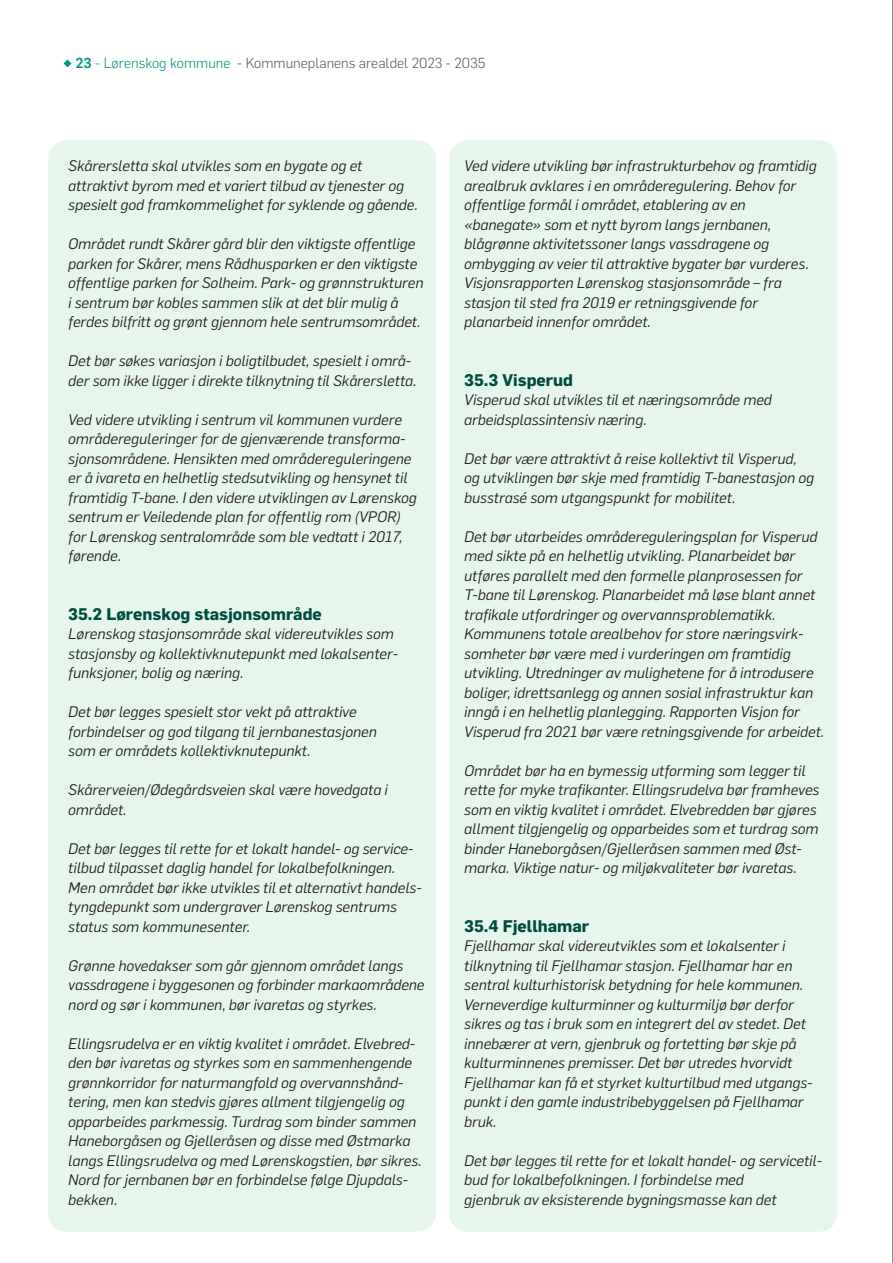
<style>
.page{position:relative;width:893px;height:1263px;background:#fff}
.page>*{position:absolute;margin:0;border:0;box-sizing:border-box;transform-origin:0 0}
.t1{font:700 16.5px "Flama";color:#004c41}
.t2{font:italic 15px/19.5px "Flama";color:#231f20}
.t3{font:300 14.25px "Flama";color:#5c5c5f}
.s1{font-weight:500;color:#009581}
.s2{color:#009581}
</style>
<div class="page">
<hr style="left:892px;top:0;width:1px;height:1263px;background:#231f20">
<div style="left:48px;top:140px;width:388px;height:1092px;background:#e6f6ed;border-radius:18px"></div>
<div style="left:449px;top:140px;width:388px;height:1092px;background:#e6f6ed;border-radius:18px"></div>
<svg style="left:64px;top:59px;width:7px;height:8px"></svg>
<p class="t3" style="left:75px;top:53px;width:411px"><span class="s1">23</span> <span class="s2">- Lørenskog kommune</span> - Kommuneplanens arealdel 2023 - 2035</p>
<p class="t2" style="left:68px;top:155px;width:351px">Skårersletta skal utvikles som en bygate og et attraktivt byrom med et variert tilbud av tjenester og spesielt god framkommelighet for syklende og gående.</p>
<p class="t2" style="left:68px;top:233px;width:357px">Området rundt Skårer gård blir den viktigste offentlige parken for Skårer, mens Rådhusparken er den viktigste offentlige parken for Solheim. Park- og grønnstrukturen i sentrum bør kobles sammen slik at det blir mulig å ferdes bilfritt og grønt gjennom hele sentrumsområdet.</p>
<p class="t2" style="left:68px;top:350px;width:350px">Det bør søkes variasjon i boligtilbudet, spesielt i områ&shy;der som ikke ligger i direkte tilknytning til Skårersletta.</p>
<p class="t2" style="left:68px;top:409px;width:350px">Ved videre utvikling i sentrum vil kommunen vurdere områdereguleringer for de gjenværende transforma&shy;sjonsområdene. Hensikten med områdereguleringene er å ivareta en helhetlig stedsutvikling og hensynet til framtidig T-bane. I den videre utviklingen av Lørenskog sentrum er Veiledende plan for offentlig rom (VPOR) for Lørenskog sentralområde som ble vedtatt i 2017, førende.</p>
<p class="t1" style="left:68px;top:604px;width:255px">35.2 Lørenskog stasjonsområde</p>
<p class="t2" style="left:68px;top:623px;width:331px">Lørenskog stasjonsområde skal videreutvikles som stasjonsby og kollektivknutepunkt med lokalsenter&shy;funksjoner, bolig og næring.</p>
<p class="t2" style="left:68px;top:701px;width:310px">Det bør legges spesielt stor vekt på attraktive forbindelser og god tilgang til jernbanestasjonen som er områdets kollektivknutepunkt.</p>
<p class="t2" style="left:68px;top:779px;width:321px">Skårerveien/Ødegårdsveien skal være hovedgata i området.</p>
<p class="t2" style="left:68px;top:838px;width:355px">Det bør legges til rette for et lokalt handel- og service&shy;tilbud tilpasset daglig handel for lokalbefolkningen.<br>Men området bør ikke utvikles til et alternativt handels&shy;tyngdepunkt som undergraver Lørenskog sentrums status som kommunesenter.</p>
<p class="t2" style="left:68px;top:955px;width:358px">Grønne hovedakser som går gjennom området langs vassdragene i byggesonen og forbinder markaområdene nord og sør i kommunen, bør ivaretas og styrkes.</p>
<p class="t2" style="left:68px;top:1033px;width:355px">Ellingsrudelva er en viktig kvalitet i området. Elvebred&shy;den bør ivaretas og styrkes som en sammenhengende grønnkorridor for naturmangfold og overvannshånd&shy;tering, men kan stedvis gjøres allment tilgjengelig og opparbeides parkmessig. Turdrag som binder sammen Haneborgåsen og Gjelleråsen og disse med Østmarka langs Ellingsrudelva og med Lørenskogstien, bør sikres.<br>Nord for jernbanen bør en forbindelse følge Djupdals&shy;bekken.</p>
<p class="t2" style="left:464px;top:155px;width:354px">Ved videre utvikling bør infrastrukturbehov og framtidig arealbruk avklares i en områderegulering. Behov for offentlige formål i området, etablering av en «banegate» som et nytt byrom langs jernbanen, blågrønne aktivitetssoner langs vassdragene og ombygging av veier til attraktive bygater bør vurderes.<br>Visjonsrapporten Lørenskog stasjonsområde – fra stasjon til sted fra 2019 er retningsgivende for planarbeid innenfor området.</p>
<p class="t1" style="left:464px;top:370px;width:110px">35.3 Visperud</p>
<p class="t2" style="left:464px;top:389px;width:309px">Visperud skal utvikles til et næringsområde med arbeidsplassintensiv næring.</p>
<p class="t2" style="left:464px;top:448px;width:352px">Det bør være attraktivt å reise kollektivt til Visperud, og utviklingen bør skje med framtidig T-banestasjon og busstrasé som utgangspunkt for mobilitet.</p>
<p class="t2" style="left:464px;top:526px;width:361px">Det bør utarbeides områdereguleringsplan for Visperud med sikte på en helhetlig utvikling. Planarbeidet bør utføres parallelt med den formelle planprosessen for T-bane til Lørenskog. Planarbeidet må løse blant annet trafikale utfordringer og overvannsproblematikk.<br>Kommunens totale arealbehov for store næringsvirk&shy;somheter bør være med i vurderingen om framtidig utvikling. Utredninger av mulighetene for å introdusere boliger, idrettsanlegg og annen sosial infrastruktur kan inngå i en helhetlig planlegging. Rapporten Visjon for Visperud fra 2021 bør være retningsgivende for arbeidet.</p>
<p class="t2" style="left:464px;top:760px;width:357px">Området bør ha en bymessig utforming som legger til rette for myke trafikanter. Ellingsrudelva bør framheves som en viktig kvalitet i området. Elvebredden bør gjøres allment tilgjengelig og opparbeides som et turdrag som binder Haneborgåsen/Gjelleråsen sammen med Øst&shy;marka. Viktige natur- og miljøkvaliteter bør ivaretas.</p>
<p class="t1" style="left:464px;top:916px;width:126px">35.4 Fjellhamar</p>
<p class="t2" style="left:464px;top:935px;width:350px">Fjellhamar skal videreutvikles som et lokalsenter i tilknytning til Fjellhamar stasjon. Fjellhamar har en sentral kulturhistorisk betydning for hele kommunen.<br>Verneverdige kulturminner og kulturmiljø bør derfor sikres og tas i bruk som en integrert del av stedet. Det innebærer at vern, gjenbruk og fortetting bør skje på kulturminnenes premisser. Det bør utredes hvorvidt Fjellhamar kan få et styrket kulturtilbud med utgangs&shy;punkt i den gamle industribebyggelsen på Fjellhamar bruk.</p>
<p class="t2" style="left:464px;top:1150px;width:359px">Det bør legges til rette for et lokalt handel- og servicetil&shy;bud for lokalbefolkningen. I forbindelse med<br>gjenbruk av eksisterende bygningsmasse kan det</p>
</div>
